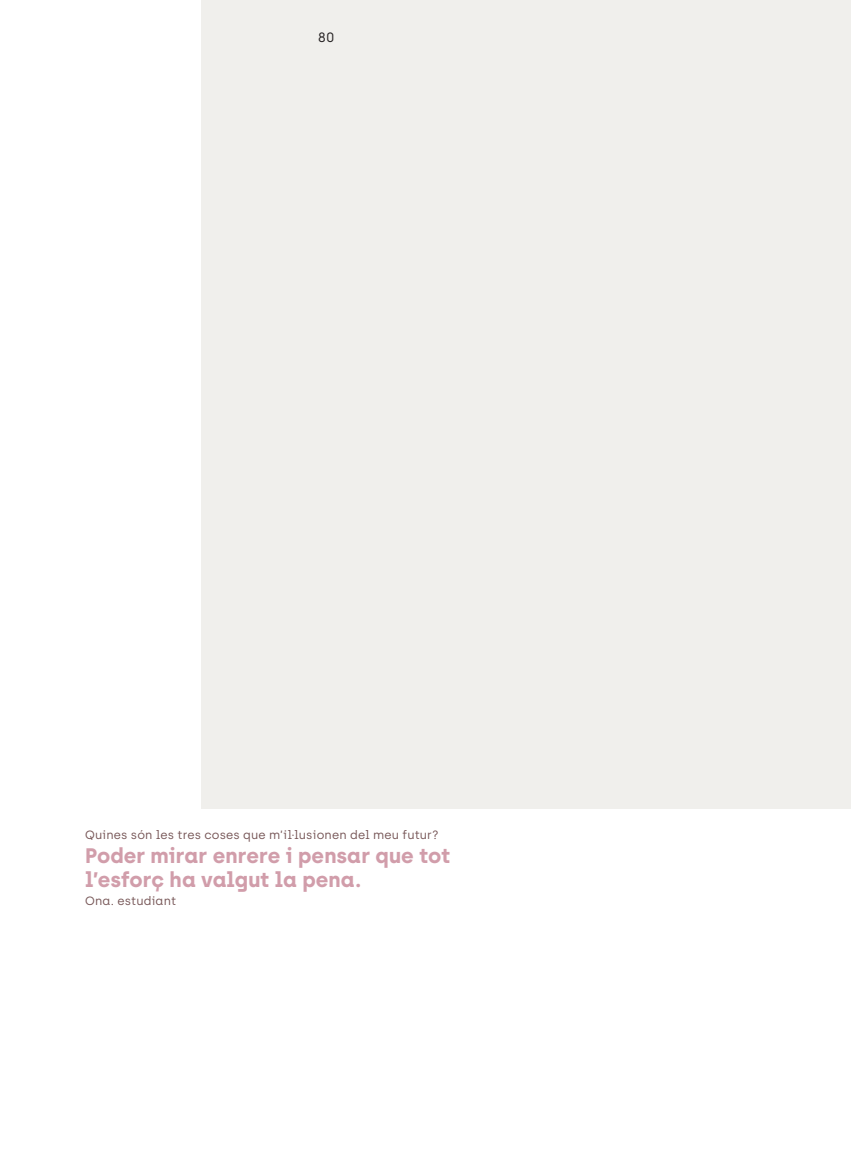
<style>
.page{position:relative;width:851px;height:1149px;background:#fff}
.page>*{position:absolute;margin:0;border:0;box-sizing:border-box;transform-origin:0 0}
.t1{font:700 21px/24px "Archia";color:#d19daa}
.t2{font:13.5px "Archia";color:#231f20}
.t3{font:12px "Archia";letter-spacing:.01em;color:#765556}
</style>
<div class="page">
<div style="left:201px;top:0;width:649px;height:808px;background:#f0efec"></div>
<hr style="left:850px;top:0;width:1px;height:808px;background:#f0efec">
<p class="t2" style="left:317px;top:30px;width:18px">80</p>
<p class="t3" style="left:85px;top:827px;width:355px">Quines són les tres coses que m’il·lusionen del meu futur?</p>
<h1 class="t1" style="left:85px;top:842px;width:367px">Poder mirar enrere i pensar que tot l’esforç ha valgut la pena.</h1>
<p class="t3" style="left:85px;top:893px;width:93px">Ona. estudiant</p>
</div>
